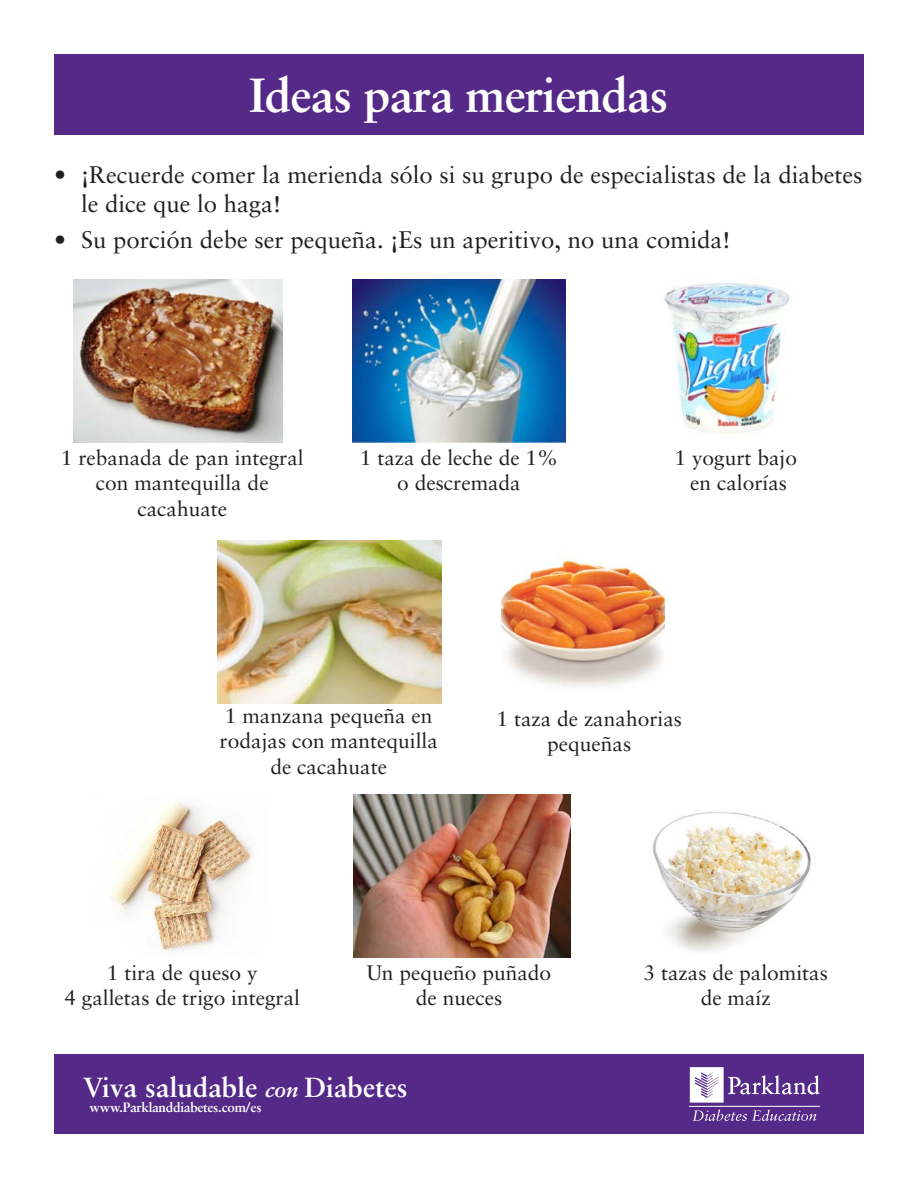
<style>
.page{position:relative;width:918px;height:1188px;background:#fff}
.page>*{position:absolute;margin:0;border:0;box-sizing:border-box;transform-origin:0 0}
.t1{font:700 48px "Sabon LT Pro";letter-spacing:-.02em;color:#fff}
.t2{font:700 27.6px "Sabon LT Pro";color:#fff}
.t3{font:24px/28.8px "Sabon LT Pro";color:#231f20}
.t4{font:21px/25.2px "Sabon LT Pro";color:#231f20;text-align:center}
.t5{font:700 13.5px "Sabon LT Pro";letter-spacing:-.02em;color:#fff}
.s1{font-style:italic;font-size:21.6px}
</style>
<div class="page">
<div style="left:54px;top:1054px;width:810px;height:80px;background:#552988"></div>
<hr style="left:689px;top:1106px;width:131px;height:1px;background:#fff">
<svg style="left:693px;top:1109px;width:123px;height:12px"></svg>
<svg style="left:690px;top:1067px;width:130px;height:36px"></svg>
<div style="left:54px;top:54px;width:810px;height:80px;background:#552988"></div>
<img style="left:74px;top:279px;width:208px;height:163px">
<img style="left:109px;top:800px;width:144px;height:152px">
<img style="left:353px;top:279px;width:212px;height:163px">
<img style="left:353px;top:795px;width:217px;height:163px">
<img style="left:664px;top:282px;width:126px;height:152px">
<img style="left:653px;top:812px;width:158px;height:140px">
<img style="left:217px;top:540px;width:225px;height:163px">
<img style="left:501px;top:557px;width:163px;height:130px">
<h1 class="t1" style="left:249px;top:65px;width:421px">Ideas para meriendas</h1>
<p class="t3" style="left:81px;top:160px;width:783px;text-indent:-27px">• ¡Recuerde comer la merienda sólo si su grupo de especialistas de la diabetes le dice que lo haga!</p>
<p class="t3" style="left:54px;top:224px;width:678px">• Su porción debe ser pequeña. ¡Es un aperitivo, no una comida!</p>
<p class="t4" style="left:61px;top:445px;width:244px">1 rebanada de pan integral con mantequilla de cacahuate</p>
<p class="t4" style="left:360px;top:444px;width:200px">1 taza de leche de 1% o descremada</p>
<p class="t4" style="left:674px;top:444px;width:124px">1 yogurt bajo en calorías</p>
<p class="t4" style="left:220px;top:703px;width:220px">1 manzana pequeña en rodajas con mantequilla de cacahuate</p>
<p class="t4" style="left:496px;top:705px;width:187px">1 taza de zanahorias pequeñas</p>
<p class="t4" style="left:64px;top:960px;width:237px">1 tira de queso y<br>4 galletas de trigo integral</p>
<p class="t4" style="left:367px;top:960px;width:186px">Un pequeño puñado de nueces</p>
<h2 class="t2" style="left:83px;top:1071px;width:326px">Viva saludable <span class="s1">con</span> Diabetes</h2>
<p class="t5" style="left:90px;top:1099px;width:174px">www.Parklanddiabetes.com/es</p>
<p class="t4" style="left:644px;top:960px;width:186px">3 tazas de palomitas de maíz</p>
</div>
